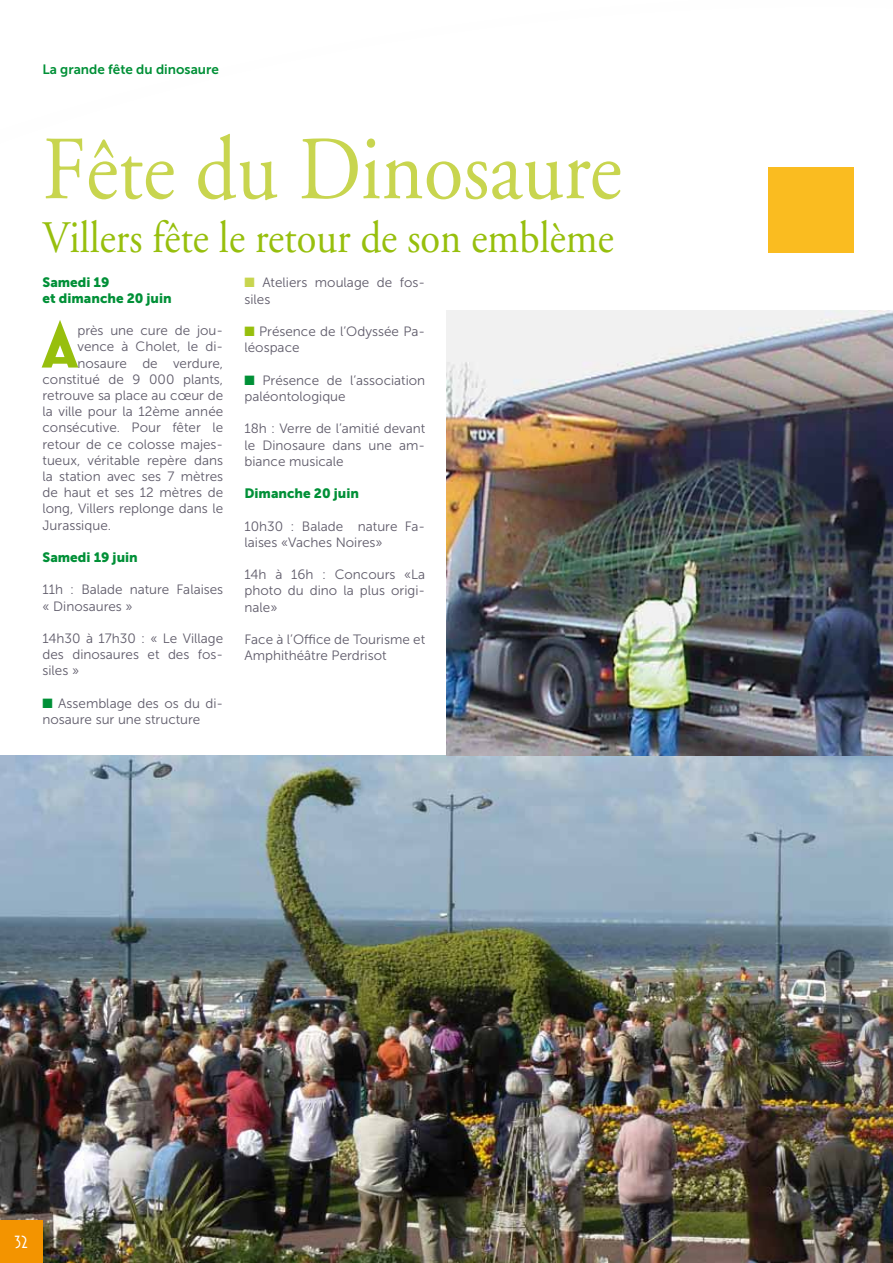
<style>
.page{position:relative;width:893px;height:1263px;background:#fff}
.page>*{position:absolute;margin:0;border:0;box-sizing:border-box;transform-origin:0 0}
.t1{font:90px "Adobe Garamond";color:#c8d54f;scale:.9 1}
.t2{font:700 67.5px "Mostra One";color:#97bf0d}
.t3{font:45px "Adobe Garamond";color:#97bf0d;scale:.9 1}
.t4{font:18px "Mostra One";color:#fff}
.t5{font:13.5px/16.2px "Museo Sans 300";color:#5f5b6a}
.t6{font:13.5px/16.2px "Museo Sans 900";color:#009037}
.t7{font:13.5px "Museo Sans 700";color:#009037}
.s1{color:#009037}
.s2{color:#c8d54f}
.s3{color:#97bf0d}
</style>
<div class="page">
<img style="left:0;top:756px;width:893px;height:507px">
<div style="left:0;top:1220px;width:43px;height:43px;background:#f39400"></div>
<div style="left:768px;top:168px;width:85px;height:85px;background:#fabc20"></div>
<img style="left:446px;top:310px;width:447px;height:446px">
<p class="t7" style="left:43px;top:62px;width:178px">La grande fête du dinosaure</p>
<h1 class="t1" style="left:43px;top:122px;width:645px">Fête du Dinosaure</h1>
<h3 class="t3" style="left:43px;top:214px;width:636px">Villers fête le retour de son emblème</h3>
<p class="t6" style="left:43px;top:274px;width:131px">Samedi 19<br>et dimanche 20 juin</p>
<h2 class="t2" style="left:43px;top:306px;width:36px">A</h2>
<p class="t5" style="left:77px;top:322px;width:147px">près une cure de jou-</p>
<p class="t5" style="left:77px;top:339px;width:147px">vence à Cholet, le di-</p>
<p class="t5" style="left:77px;top:355px;width:147px">nosaure de verdure,</p>
<p class="t5" style="left:43px;top:371px;width:182px">constitué de 9 000 plants,</p>
<p class="t5" style="left:43px;top:387px;width:182px">retrouve sa place au cœur de</p>
<p class="t5" style="left:43px;top:403px;width:182px">la ville pour la 12ème année</p>
<p class="t5" style="left:43px;top:420px;width:182px">consécutive. Pour fêter le</p>
<p class="t5" style="left:43px;top:436px;width:182px">retour de ce colosse majes-</p>
<p class="t5" style="left:43px;top:452px;width:182px">tueux, véritable repère dans</p>
<p class="t5" style="left:43px;top:468px;width:182px">la station avec ses 7 mètres</p>
<p class="t5" style="left:43px;top:484px;width:182px">de haut et ses 12 mètres de</p>
<p class="t5" style="left:43px;top:501px;width:182px">long, Villers replonge dans le</p>
<p class="t5" style="left:43px;top:517px;width:70px">Jurassique.</p>
<p class="t6" style="left:43px;top:549px;width:97px">Samedi 19 juin</p>
<p class="t5" style="left:43px;top:582px;width:182px">11h : Balade nature Falaises « Dinosaures »</p>
<p class="t5" style="left:43px;top:630px;width:182px;text-align:justify">14h30 à 17h30 : « Le Village des dinosaures et des fos&shy;siles »</p>
<p class="t5" style="left:43px;top:695px;width:182px"><span class="s1">■</span> Assemblage des os du di&shy;nosaure sur une structure</p>
<p class="t5" style="left:244px;top:275px;width:182px"><span class="s2">■</span> Ateliers moulage de fos&shy;siles</p>
<p class="t5" style="left:244px;top:323px;width:182px"><span class="s3">■</span> Présence de l’Odyssée Pa&shy;léospace</p>
<p class="t5" style="left:244px;top:372px;width:182px"><span class="s1">■</span> Présence de l’association paléontologique</p>
<p class="t5" style="left:244px;top:421px;width:182px;text-align:justify">18h : Verre de l’amitié devant le Dinosaure dans une am&shy;biance musicale</p>
<p class="t6" style="left:244px;top:485px;width:116px">Dimanche 20 juin</p>
<p class="t5" style="left:244px;top:518px;width:182px">10h30 : Balade nature Fa&shy;laises «Vaches Noires»</p>
<p class="t5" style="left:244px;top:566px;width:182px;text-align:justify">14h à 16h : Concours «La photo du dino la plus origi&shy;nale»</p>
<p class="t5" style="left:244px;top:631px;width:182px">Face à l’Office de Tourisme et<br>Amphithéâtre Perdrisot</p>
<h3 class="t4" style="left:14px;top:1232px;width:15px">32</h3>
</div>
